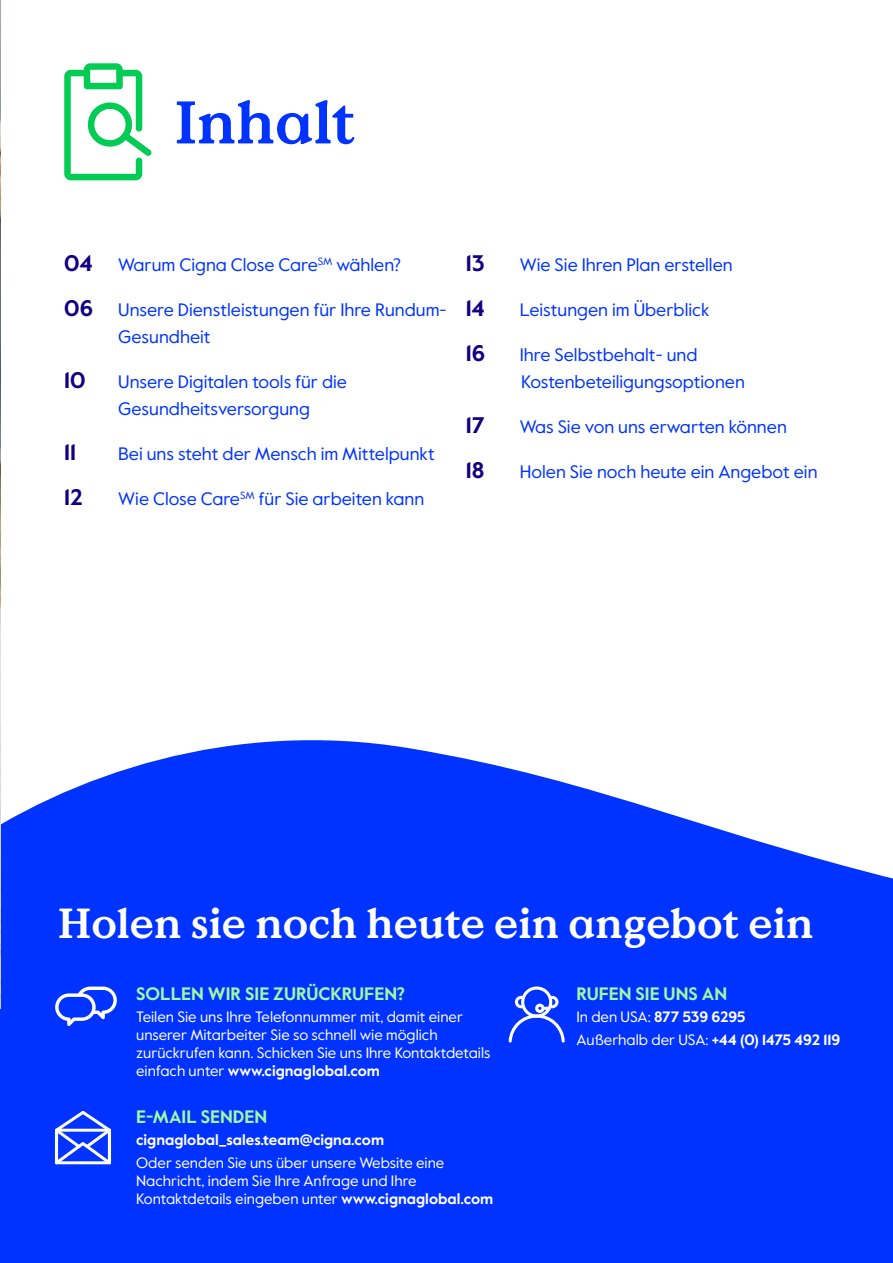
<style>
.page{position:relative;width:893px;height:1263px;background:#fff}
.page>*{position:absolute;margin:0;border:0;box-sizing:border-box;transform-origin:0 0}
.t1{font:700 60px "Value Serif Pro";color:#03f}
.t2{font:700 42px "Value Serif Pro";color:#fff}
.t3{font:700 22.5px "Value Sans Pro";color:#110081}
.t4{font:18px/27px "Value Sans Pro";color:#03f}
.t5{font:700 18px "Value Sans Pro";color:#a1f7a1}
.t6{font:15px/18px "Value Sans Pro";color:#fff}
.t7{font:700 15px/22.2px "Value Sans Pro";color:#fff}
.s1{font-weight:700;font-size:22.5px;color:#110081}
.s2{font-weight:400}
.s3{font-weight:700}
</style>
<div class="page">
<svg style="left:1px;top:740px;width:892px;height:523px;background:#1746ff"></svg>
<img style="left:0;top:0;width:1px;height:826px">
<svg style="left:0;top:826px;width:1px;height:437px"></svg>
<svg style="left:64px;top:63px;width:88px;height:117px"></svg>
<svg style="left:55px;top:986px;width:62px;height:40px"></svg>
<svg style="left:55px;top:1111px;width:56px;height:53px"></svg>
<svg style="left:509px;top:986px;width:56px;height:56px"></svg>
<h1 class="t1" style="left:175px;top:86px;width:182px">Inhalt</h1>
<p class="t4" style="left:64px;top:252px;width:338px"><span class="s1">04</span> Warum Cigna Close Care<sup>SM</sup> wählen?</p>
<p class="t4" style="left:118px;top:297px;width:330px;text-indent:-54px"><span class="s1">06</span> Unsere Dienstleistungen für Ihre Rundum-<br>Gesundheit</p>
<p class="t3" style="left:64px;top:367px;width:23px">10</p>
<p class="t4" style="left:118px;top:369px;width:230px">Unsere Digitalen tools für die<br>Gesundheitsversorgung</p>
<p class="t3" style="left:64px;top:439px;width:13px">11</p>
<p class="t4" style="left:118px;top:441px;width:318px">Bei uns steht der Mensch im Mittelpunkt</p>
<p class="t3" style="left:64px;top:484px;width:20px">12</p>
<p class="t4" style="left:118px;top:486px;width:307px">Wie Close Care<sup>SM</sup> für Sie arbeiten kann</p>
<p class="t3" style="left:466px;top:250px;width:21px">13</p>
<p class="t4" style="left:520px;top:252px;width:214px">Wie Sie Ihren Plan erstellen</p>
<p class="t3" style="left:466px;top:295px;width:20px">14</p>
<p class="t4" style="left:520px;top:297px;width:191px">Leistungen im Überblick</p>
<p class="t3" style="left:466px;top:340px;width:21px">16</p>
<p class="t4" style="left:520px;top:342px;width:227px">Ihre Selbstbehalt- und<br>Kostenbeteiligungsoptionen</p>
<p class="t3" style="left:466px;top:412px;width:20px">17</p>
<p class="t4" style="left:520px;top:414px;width:269px">Was Sie von uns erwarten können</p>
<p class="t3" style="left:466px;top:457px;width:20px">18</p>
<p class="t4" style="left:520px;top:459px;width:299px">Holen Sie noch heute ein Angebot ein</p>
<h2 class="t2" style="left:58px;top:898px;width:757px">Holen sie noch heute ein angebot ein</h2>
<p class="t5" style="left:576px;top:983px;width:152px">RUFEN SIE UNS AN</p>
<p class="t7" style="left:576px;top:1006px;width:265px"><span class="s2">In den USA:</span> 877 539 6295<br><span class="s2">Außerhalb der USA:</span> +44 (0) 1475 492 119</p>
<p class="t5" style="left:136px;top:983px;width:270px">SOLLEN WIR SIE ZURÜCKRUFEN?</p>
<p class="t6" style="left:136px;top:1008px;width:356px">Teilen Sie uns Ihre Telefonnummer mit, damit einer unserer Mitarbeiter Sie so schnell wie möglich zurückrufen kann. Schicken Sie uns Ihre Kontaktdetails einfach unter <span class="s3">www.cignaglobal.com</span></p>
<p class="t5" style="left:136px;top:1106px;width:132px">E-MAIL SENDEN</p>
<p class="t7" style="left:136px;top:1130px;width:249px">cignaglobal_sales.team@cigna.com</p>
<p class="t6" style="left:136px;top:1154px;width:359px">Oder senden Sie uns über unsere Website eine<br>Nachricht, indem Sie Ihre Anfrage und Ihre<br>Kontaktdetails eingeben unter <span class="s3">www.cignaglobal.com</span></p>
</div>
